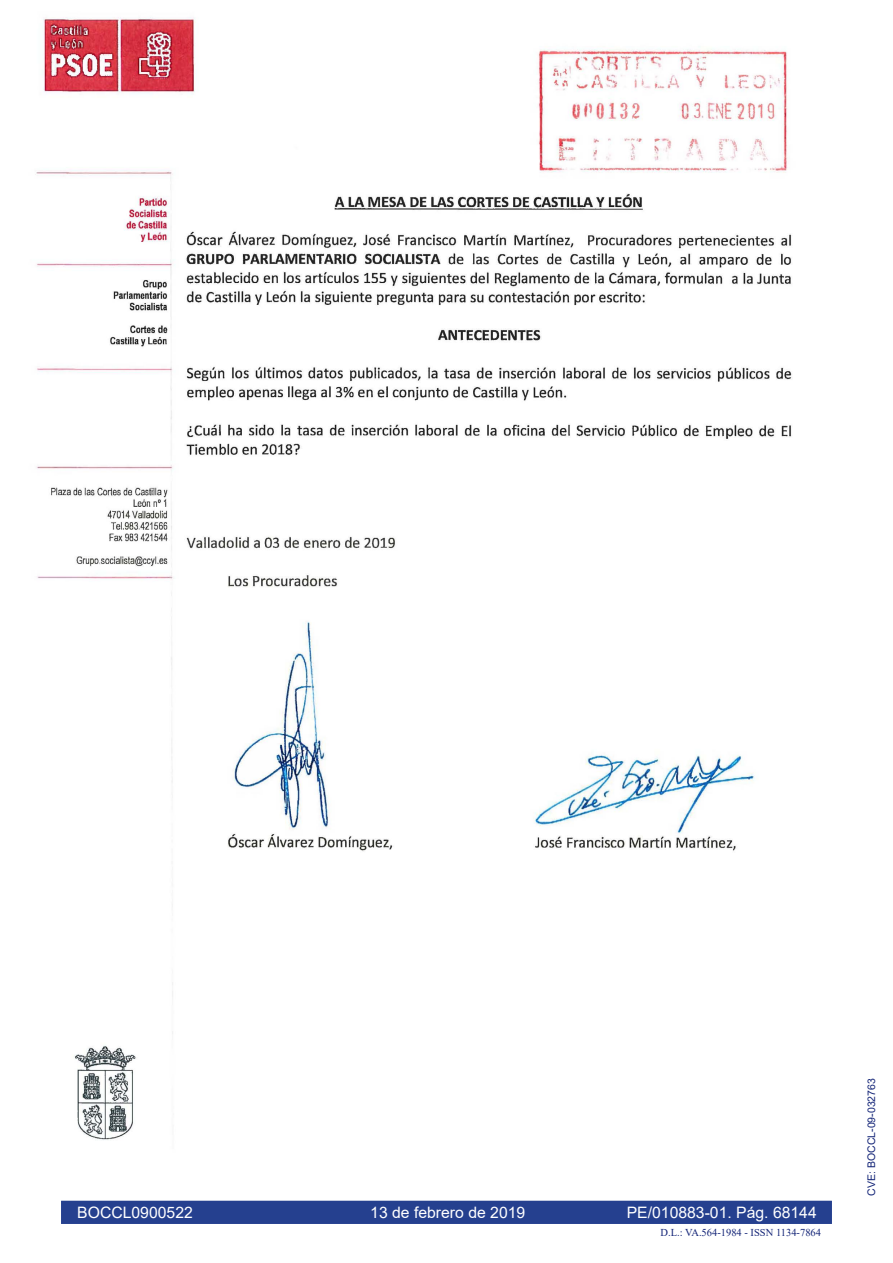
<style>
.page{position:relative;width:893px;height:1263px;background:#fff}
.page>*{position:absolute;margin:0;border:0;box-sizing:border-box;transform-origin:0 0}
.t1{font:15.75px "Arial";color:#fff}
.t2{font:10.5px "Times New Roman";color:#132477}
.t3{font:10.5px "Arial";color:#132477}
</style>
<div class="page">
<div style="left:60px;top:1200px;width:773px;height:25px;background:#25408f"></div>
<div style="left:60px;top:1199px;width:773px;height:26px;border:2px solid #fff"></div>
<img style="left:36px;top:17px;width:797px;height:1183px">
<p class="t1" style="left:77px;top:1202px;width:117px">BOCCL0900522</p>
<p class="t1" style="left:370px;top:1202px;width:156px">13 de febrero de 2019</p>
<p class="t1" style="left:627px;top:1202px;width:192px">PE/010883-01. Pág. 68144</p>
<p class="t2" style="left:661px;top:1225px;width:162px">D.L.: VA.564-1984 - ISSN 1134-7864</p>
<p class="t3" style="left:864px;top:1195px;width:119px;rotate:-90deg">CVE: BOCCL-09-032763</p>
</div>
